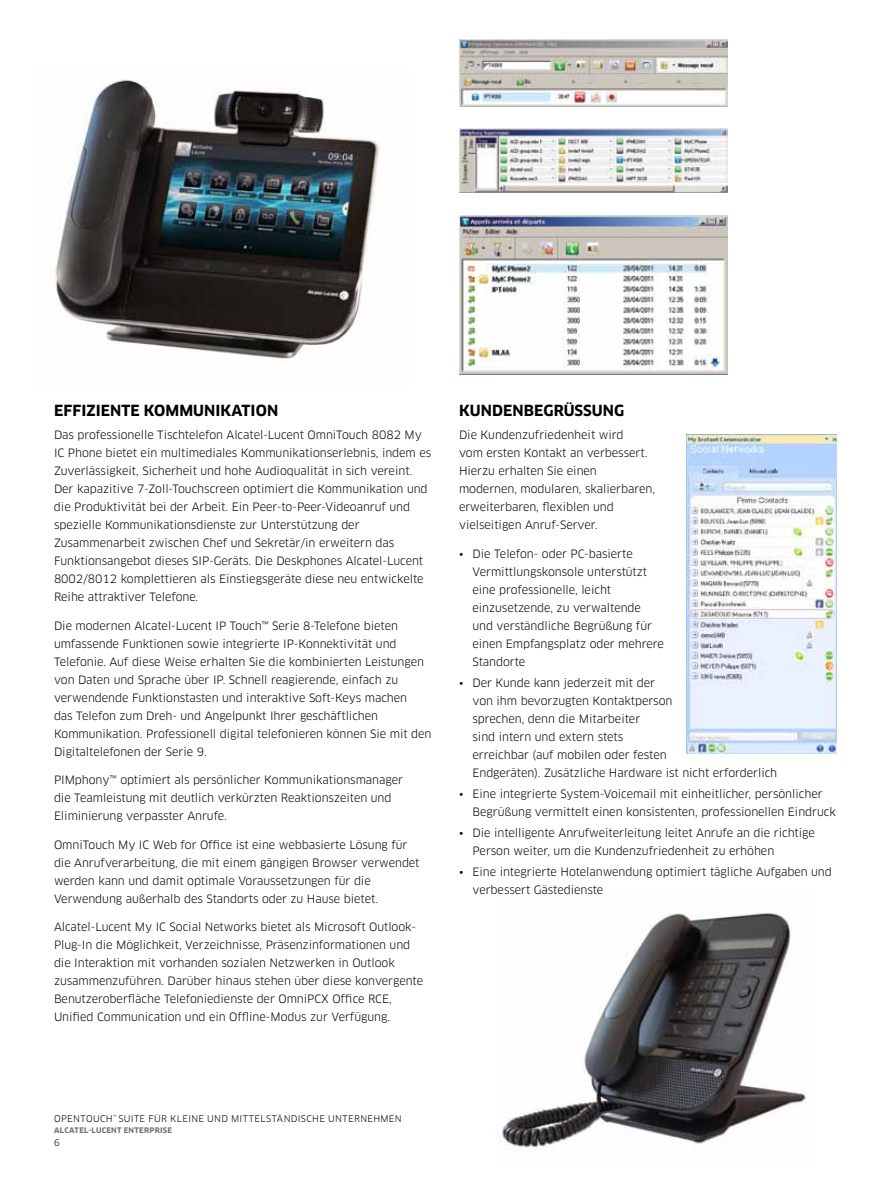
<style>
.page{position:relative;width:891px;height:1188px;background:#fff}
.page>*{position:absolute;margin:0;border:0;box-sizing:border-box;transform-origin:0 0}
.t1{font:700 15px "Clan OT";letter-spacing:.005em;color:#000}
.t2{font:11.25px/18px "Clan OT";letter-spacing:-.005em;color:#000}
.t3{font:9px "Clan OT";letter-spacing:.04em;color:#000}
.t4{font:700 7.5px "Clan OT";letter-spacing:.04em;color:#6d6e71}
</style>
<div class="page">
<img style="left:502px;top:909px;width:304px;height:240px">
<img style="left:459px;top:128px;width:269px;height:64px">
<img style="left:459px;top:216px;width:269px;height:158px">
<img style="left:459px;top:39px;width:269px;height:67px">
<img style="left:55px;top:79px;width:325px;height:282px">
<img style="left:686px;top:435px;width:151px;height:318px">
<h1 class="t1" style="left:54px;top:402px;width:114px">EFFIZI ENTE KOMM</h1>
<h1 class="t1" style="left:193px;top:402px;width:86px">UNIKATION</h1>
<p class="t2" style="left:54px;top:426px;width:379px">Das professionelle Tischtelefon Alcatel‑Lucent OmniTouch 8082 My IC Phone bietet ein multimediales Kommunikationserlebnis, indem es Zuverlässigkeit, Sicherheit und hohe Audioqualität in sich vereint.<br>Der kapazitive 7-Zoll-Touchscreen optimiert die Kommunikation und die Produktivität bei der Arbeit. Ein Peer-to- Peer-Videoanruf und spezielle Kommunikationsdienste zur Unterstützung der Zusammenarbeit zwischen Chef und Sekretär/in erweitern das Funktionsangebot dieses SIP-Geräts. Die Deskphones Alcatel‑Lucent 8002/8012 komplettieren als Einstiegsgeräte diese neu entwickelte Reihe attraktiver Telefone.</p>
<p class="t2" style="left:54px;top:617px;width:379px">Die modernen Alcatel‑Lucent IP Touch™ Serie 8-Telefone bieten umfassende Funktionen sowie integrierte IP- Konnektivität und Telefonie. Auf diese Weise erhalten Sie die kombinierten Leistungen von Daten und Sprache über IP. Schnell reagierende, einfach zu verwendende Funktionstasten und interaktive Soft- Keys machen<br>das Telefon zum Dreh- und Angelpunkt Ihrer geschäftlichen Kommunikation. Professionell digital telefonieren können Sie mit den Digitaltelefonen der Serie 9.</p>
<p class="t2" style="left:54px;top:771px;width:351px">PIMphony™ optimiert als persönlicher Kommunikationsmanager die Teamleistung mit deutlich verkürzten Reaktionszeiten und<br>Eliminierung verpasster Anrufe.</p>
<p class="t2" style="left:54px;top:836px;width:367px">OmniTouch My IC Web for Office ist eine webbasierte Lösung für die Anrufverarbeitung, die mit einem gängigen Browser verwendet werden kann und damit optimale Voraussetzungen für die Verwendung außerhalb des Standorts oder zu Hause bietet.</p>
<p class="t2" style="left:54px;top:918px;width:371px">Alcatel‑Lucent My IC Social Networks bietet als Microsoft Outlook-Plug- In die Möglichkeit, Verzeichnisse, Präsenzinformationen und die Interaktion mit vorhanden sozialen Netzwerken in Outlook zusammenzuführen. Darüber hinaus stehen über diese konvergente Benutzeroberfläche Telefoniedienste der OmniPCX Office RCE, Unified Communication und ein Offline- Modus zur Verfügung.</p>
<h1 class="t1" style="left:459px;top:402px;width:167px">KUNDENBEGRÜSSUNG</h1>
<p class="t2" style="left:459px;top:426px;width:198px">Die Kundenzufriedenheit wird<br>vom ersten Kontakt an verbessert.<br>H ierzu erhalten Sie einen modernen, modularen, skalierbaren, erweiterbaren, flexiblen und vielseitigen Anruf-Server.</p>
<p class="t2" style="left:472px;top:545px;width:193px;text-indent:-14px">• Die Telefon- oder PC-basierte<br>Vermittlungskonsole unterstützt eine professionelle, leicht einzusetzende, zu verwaltende und verständliche Begrüßung für einen Empfangsplatz oder mehrere<br>Standorte</p>
<p class="t2" style="left:472px;top:674px;width:306px;text-indent:-14px">• Der Kunde kann jederzeit mit der<br>von ihm bevorzugten Kontaktperson<br>sprechen, denn die Mitarbeiter<br>sind intern und extern stets<br>erreichbar (auf mobilen oder festen<br>Endgeräten). Zusätzliche Hardware ist nicht erforderlich</p>
<p class="t2" style="left:472px;top:785px;width:365px;text-indent:-14px">• Eine integrierte System-Voicemail mit einheitlicher, persönlicher<br>Begrüßung vermittelt einen konsistenten, professionellen Eindruck</p>
<p class="t2" style="left:472px;top:824px;width:344px;text-indent:-14px">• Die intelligente Anrufweiterleitung leitet Anrufe an die richtige<br>Person weiter, um die Kundenzufriedenheit zu erhöhen</p>
<p class="t2" style="left:472px;top:863px;width:361px;text-indent:-14px">• Eine integrierte Hotelanwendung optimiert tägliche Aufgaben und verbessert Gästedienste</p>
<p class="t3" style="left:54px;top:1113px;width:207px">opentouch<sup>™</sup> Suite für Klei ne u nd Mittels</p>
<p class="t3" style="left:272px;top:1113px;width:131px">tändische Unternehmen</p>
<p class="t4" style="left:54px;top:1126px;width:120px">ALCATEL-LUCENT ENTERPRISE</p>
<p class="t3" style="left:54px;top:1138px;width:7px">6</p>
</div>
